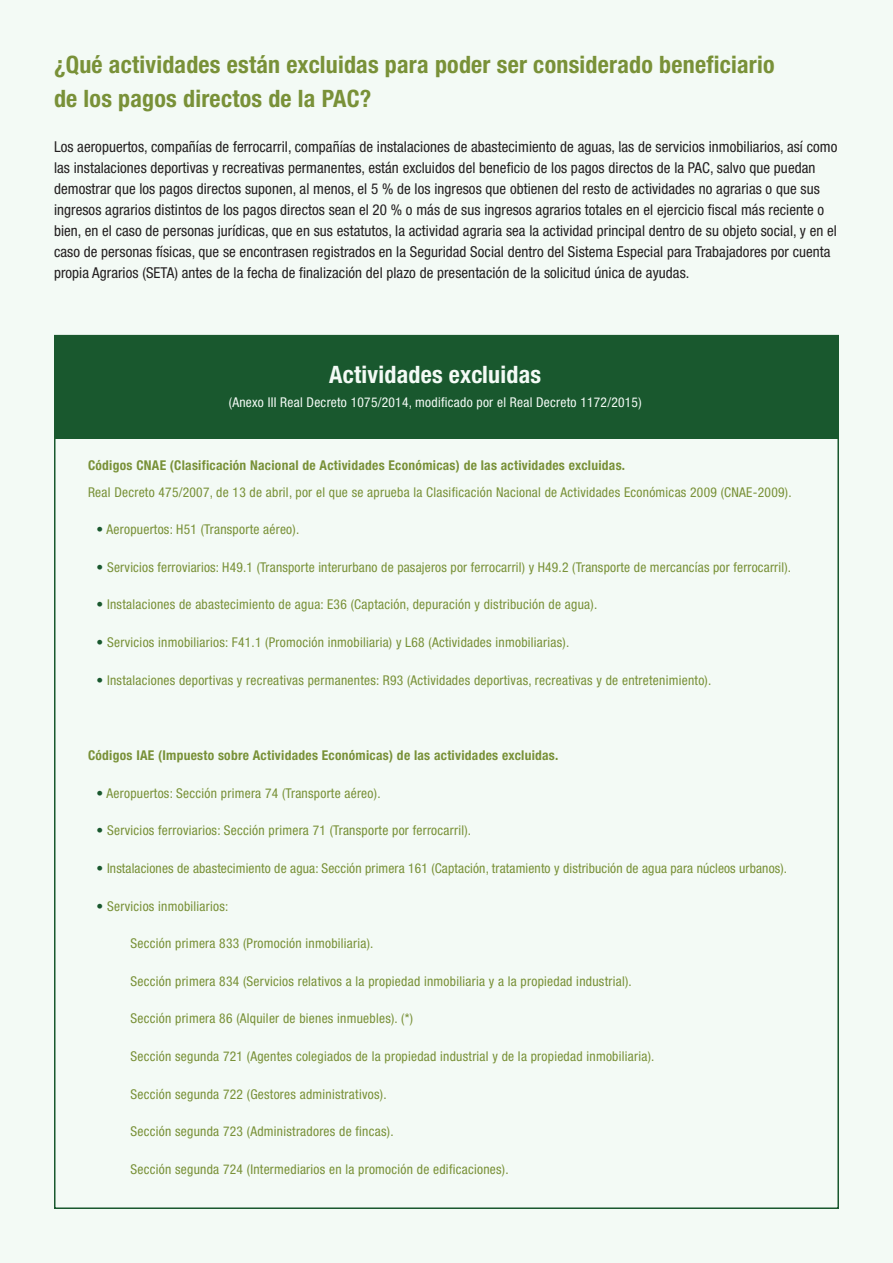
<style>
.page{position:relative;width:893px;height:1263px;background:#f3faf5}
.page>*{position:absolute;margin:0;border:0;box-sizing:border-box;transform-origin:0 0}
.RESPUESTA{font:700 condensed 24px/34.5px "Helvetica Neue";letter-spacing:.01em;color:#799138}
.RESPUESTA-2{font:700 condensed 24px "Helvetica Neue";letter-spacing:.01em;color:#f3faf5}
.RESPUESTA-3{font:condensed 15px/21px "Helvetica Neue";letter-spacing:.005em;color:#231f20}
.RESPUESTA-4{font:condensed 13.5px "Helvetica Neue";letter-spacing:.02em;color:#799138}
.RESPUESTA-5{font:700 condensed 13.5px "Helvetica Neue";letter-spacing:.02em;color:#799138}
.RESPUESTA-6{font:condensed 13.5px "Helvetica Neue";letter-spacing:.02em;color:#f3faf5}
.s1{color:#19582e}
</style>
<div class="page">
<div style="left:54px;top:335px;width:783px;height:104px;background:#19582e"></div>
<p class="RESPUESTA" style="left:54px;top:47px;width:722px">¿Qué actividades están excluidas para poder ser considerado beneficiario de los pagos directos de la PAC?</p>
<p class="RESPUESTA-3" style="left:54px;top:136px;width:785px">Los aeropuertos, compañías de ferrocarril, compañías de instalaciones de abastecimiento de aguas, las de servicios inmobiliarios, así como las instalaciones deportivas y recreativas permanentes, están excluidos del beneficio de los pagos directos de la PAC, salvo que puedan demostrar que los pagos directos suponen, al menos, el 5 % de los ingresos que obtienen del resto de actividades no agrarias o que sus ingresos agrarios distintos de los pagos directos sean el 20 % o más de sus ingresos agrarios totales en el ejercicio fiscal más reciente o bien, en el caso de personas jurídicas, que en sus estatutos, la actividad agraria sea la actividad principal dentro de su objeto social, y en el caso de personas físicas, que se encontrasen registrados en la Seguridad Social dentro del Sistema Especial para Trabajadores por cuenta propia Agrarios (SETA) antes de la fecha de finalización del plazo de presentación de la solicitud única de ayudas.</p>
<p class="RESPUESTA-2" style="left:329px;top:360px;width:213px">Actividades excluidas</p>
<p class="RESPUESTA-6" style="left:229px;top:394px;width:414px">(Anexo III Real Decreto 1075/2014, modificado por el Real Decreto 1172/2015)</p>
<p class="RESPUESTA-5" style="left:88px;top:457px;width:539px">Códigos CNAE (Clasificación Nacional de Actividades Económicas) de las actividades excluidas.</p>
<p class="RESPUESTA-4" style="left:88px;top:484px;width:705px">Real Decreto 475/2007, de 13 de abril, por el que se aprueba la Clasificación Nacional de Actividades Económicas 2009 (CNAE-2009).</p>
<p class="RESPUESTA-4" style="left:97px;top:522px;width:204px"><span class="s1">•</span> Aeropuertos: H51 (Transporte aéreo).</p>
<p class="RESPUESTA-4" style="left:97px;top:559px;width:696px"><span class="s1">•</span> Servicios ferroviarios: H49.1 (Transporte interurbano de pasajeros por ferrocarril) y H49.2 (Transporte de mercancías por ferrocarril).</p>
<p class="RESPUESTA-4" style="left:97px;top:597px;width:502px"><span class="s1">•</span> Instalaciones de abastecimiento de agua: E36 (Captación, depuración y distribución de agua).</p>
<p class="RESPUESTA-4" style="left:97px;top:634px;width:474px"><span class="s1">•</span> Servicios inmobiliarios: F41.1 (Promoción inmobiliaria) y L68 (Actividades inmobiliarias).</p>
<p class="RESPUESTA-4" style="left:97px;top:672px;width:616px"><span class="s1">•</span> Instalaciones deportivas y recreativas permanentes: R93 (Actividades deportivas, recreativas y de entretenimiento).</p>
<p class="RESPUESTA-5" style="left:88px;top:747px;width:472px">Códigos IAE (Impuesto sobre Actividades Económicas) de las actividades excluidas.</p>
<p class="RESPUESTA-4" style="left:97px;top:785px;width:286px"><span class="s1">•</span> Aeropuertos: Sección primera 74 (Transporte aéreo).</p>
<p class="RESPUESTA-4" style="left:97px;top:823px;width:376px"><span class="s1">•</span> Servicios ferroviarios: Sección primera 71 (Transporte por ferrocarril).</p>
<p class="RESPUESTA-4" style="left:97px;top:860px;width:692px"><span class="s1">•</span> Instalaciones de abastecimiento de agua: Sección primera 161 (Captación, tratamiento y distribución de agua para núcleos urbanos).</p>
<p class="RESPUESTA-4" style="left:97px;top:898px;width:133px"><span class="s1">•</span> Servicios inmobiliarios:</p>
<p class="RESPUESTA-4" style="left:131px;top:935px;width:244px">Sección primera 833 (Promoción inmobiliaria).</p>
<p class="RESPUESTA-4" style="left:131px;top:973px;width:503px">Sección primera 834 (Servicios relativos a la propiedad inmobiliaria y a la propiedad industrial).</p>
<p class="RESPUESTA-4" style="left:131px;top:1011px;width:284px">Sección primera 86 (Alquiler de bienes inmuebles). (*)</p>
<p class="RESPUESTA-4" style="left:131px;top:1048px;width:525px">Sección segunda 721 (Agentes colegiados de la propiedad industrial y de la propiedad inmobiliaria).</p>
<p class="RESPUESTA-4" style="left:131px;top:1086px;width:258px">Sección segunda 722 (Gestores administrativos).</p>
<p class="RESPUESTA-4" style="left:131px;top:1124px;width:265px">Sección segunda 723 (Administradores de fincas).</p>
<p class="RESPUESTA-4" style="left:131px;top:1161px;width:380px">Sección segunda 724 (Intermediarios en la promoción de edificaciones).</p>
</div>
